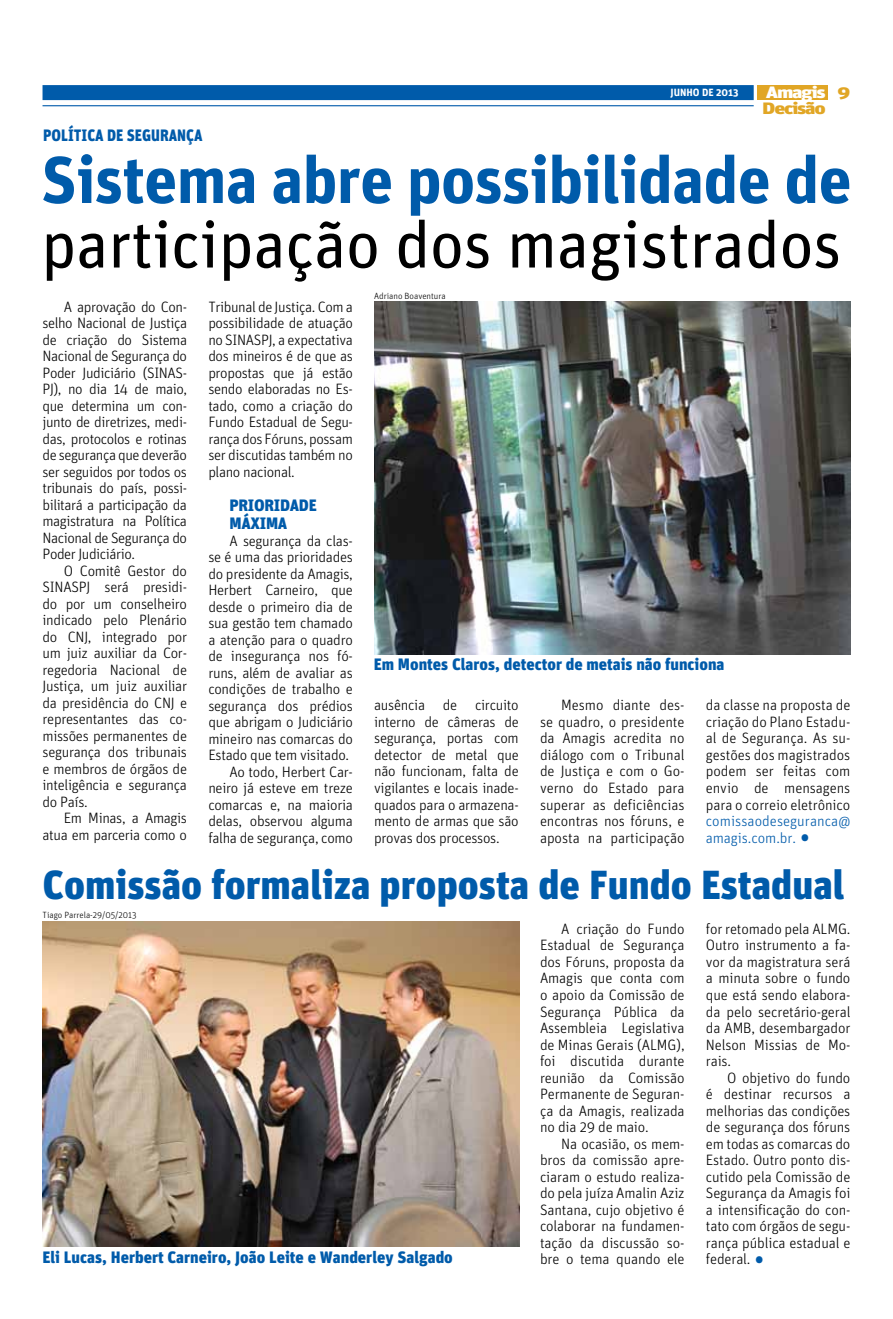
<style>
.page{position:relative;width:893px;height:1319px;background:#fff}
.page>*{position:absolute;margin:0;border:0;box-sizing:border-box;transform-origin:0 0}
.t1{font:700 66px "Unit";letter-spacing:-.01em;color:#005baa}
.t2{font:66px "Unit";letter-spacing:-.01em;color:#000}
.t3{font:900 40.5px "Unit";color:#005baa}
.t4{font:300 37.5px "Unit";color:#005baa}
.t5{font:900 16.5px "Unit";color:#005baa}
.t6{font:900 16.5px "Unit";color:#005baa;scale:.9 1}
.t7{font:900 16.5px/18px "Unit";letter-spacing:-.02em;color:#005baa}
.t8{font:900 16.5px "Unit";color:#e1a625;scale:1.33 1}
.t9{font:900 16.5px "Unit";color:#fff;scale:1.33 1}
.t10{font:300 15px/16.5px "Unit";letter-spacing:-.02em;color:#000;text-align:justify}
.t11{font:300 15px/16.5px "Unit";letter-spacing:.005em;color:#005baa}
.t12{font:700 10.5px "Unit";color:#fff}
.t13{font:300 9px "Unit";color:#000}
</style>
<div class="page">
<div style="left:757px;top:85px;width:71px;height:15px;background:#e1a625"></div>
<div style="left:43px;top:85px;width:711px;height:15px;background:#005baa"></div>
<hr style="left:43px;top:105px;width:711px;height:1px;background:#005baa">
<img style="left:43px;top:921px;width:476px;height:325px">
<img style="left:374px;top:301px;width:476px;height:353px">
<p class="t6" style="left:43px;top:125px;width:179px">política de segurança</p>
<p class="t9" style="left:766px;top:82px;width:47px">Amagis</p>
<p class="t8" style="left:762px;top:98px;width:49px">Decisão</p>
<p class="t12" style="left:670px;top:85px;width:70px">JUNHO de 2013</p>
<p class="t8" style="left:837px;top:82px;width:11px">9</p>
<h1 class="t1" style="left:41px;top:140px;width:812px">Sistema abre possibilidade de</h1>
<h1 class="t2" style="left:41px;top:206px;width:802px">participação dos magistrados</h1>
<p class="t10" style="left:43px;top:298px;width:146px;text-indent:21px">A aprovação do Con&shy;selho Nacional de Justiça de criação do Sistema Nacional de Segurança do Poder Judiciário (SINAS-PJ), no dia 14 de maio, que determina um con&shy;junto de diretrizes, medi&shy;das, protocolos e rotinas de segurança que deverão ser seguidos por todos os tribunais do país, possi&shy;bilitará a participação da magistratura na Política Nacional de Segurança do Poder Judiciário.</p>
<p class="t10" style="left:43px;top:562px;width:146px;text-indent:21px">O Comitê Gestor do SINASPJ será presidi&shy;do por um conselheiro indicado pelo Plenário do CNJ, integrado por um juiz auxiliar da Cor&shy;regedoria Nacional de Justiça, um juiz auxiliar da presidência do CNJ e representantes das co&shy;missões permanentes de segurança dos tribunais e membros de órgãos de inteligência e segurança do País.</p>
<p class="t10" style="left:43px;top:809px;width:146px;text-align:right">Em Minas, a Amagis atua em parceria como o</p>
<p class="t10" style="left:208px;top:298px;width:146px">Tribunal de Justiça. Com a possibilidade de atuação no SINASPJ, a expectativa dos mineiros é de que as propostas que já estão sendo elaboradas no Es&shy;tado, como a criação do Fundo Estadual de Segu&shy;rança dos Fóruns, possam ser discutidas também no plano nacional.</p>
<p class="t7" style="left:230px;top:496px;width:89px">Prioridade<br>Máxima</p>
<p class="t10" style="left:208px;top:532px;width:146px;text-align:right">A segurança da clas-<br>se é uma das prioridades do presidente da Amagis,<br>Herbert Carneiro, que desde o primeiro dia de sua gestão tem chamado a atenção para o quadro de insegurança nos fó&shy;runs, além de avaliar as condições de trabalho e segurança dos prédios que abrigam o Judiciário mineiro nas comarcas do<br>Estado que tem visitado.<br>Ao todo, Herbert Car&shy;neiro já esteve em treze comarcas e, na maioria delas, observou alguma falha de segurança, como</p>
<p class="t13" style="left:374px;top:290px;width:73px">Adriano Boaventura</p>
<p class="t5" style="left:374px;top:653px;width:352px">Em Montes Claros, detector de metais não funciona</p>
<p class="t10" style="left:374px;top:696px;width:146px">ausência de circuito interno de câmeras de segurança, portas com detector de metal que não funcionam, falta de vigilantes e locais inade&shy;quados para o armazena&shy;mento de armas que são provas dos processos.</p>
<p class="t10" style="left:540px;top:696px;width:146px;text-indent:21px">Mesmo diante des&shy;se quadro, o presidente da Amagis acredita no diálogo com o Tribunal de Justiça e com o Go&shy;verno do Estado para superar as deficiências encontras nos fóruns, e aposta na participação</p>
<p class="t10" style="left:706px;top:696px;width:146px">da classe na proposta de criação do Plano Estadu&shy;al de Segurança. As su&shy;gestões dos magistrados podem ser feitas com envio de mensagens para o correio eletrônico</p>
<p class="t11" style="left:706px;top:812px;width:146px">comissaodeseguranca@ amagis.com.br.</p>
<h3 class="t4" style="left:799px;top:815px;width:13px">•</h3>
<h2 class="t3" style="left:43px;top:859px;width:803px">Comissão formaliza proposta de Fundo Estadual</h2>
<p class="t13" style="left:43px;top:909px;width:95px">Tiago Parrela-29/05/2013</p>
<p class="t5" style="left:43px;top:1246px;width:412px">Eli Lucas, Herbert Carneiro, João Leite e Wanderley Salgado</p>
<p class="t10" style="left:540px;top:920px;width:146px;text-indent:21px">A criação do Fundo Estadual de Segurança dos Fóruns, proposta da Amagis que conta com o apoio da Comissão de Segurança Pública da Assembleia Legislativa de Minas Gerais (ALMG), foi discutida durante reunião da Comissão Permanente de Seguran&shy;ça da Amagis, realizada no dia 29 de maio.</p>
<p class="t10" style="left:540px;top:1134px;width:146px;text-indent:21px">Na ocasião, os mem&shy;bros da comissão apre&shy;ciaram o estudo realiza&shy;do pela juíza Amalin Aziz Santana, cujo objetivo é colaborar na fundamen&shy;tação da discussão so&shy;bre o tema quando ele</p>
<p class="t10" style="left:706px;top:920px;width:146px">for retomado pela ALMG.<br>Outro instrumento a fa&shy;vor da magistratura será a minuta sobre o fundo que está sendo elabora&shy;da pelo secretário-geral da AMB, desembargador Nelson Missias de Mo&shy;rais.</p>
<p class="t10" style="left:706px;top:1068px;width:146px;text-indent:21px">O objetivo do fundo é destinar recursos a melhorias das condições de segurança dos fóruns em todas as comarcas do Estado. Outro ponto dis&shy;cutido pela Comissão de Segurança da Amagis foi a intensificação do con&shy;tato com órgãos de segu&shy;rança pública estadual e federal.</p>
<h3 class="t4" style="left:754px;top:1236px;width:13px">•</h3>
</div>
